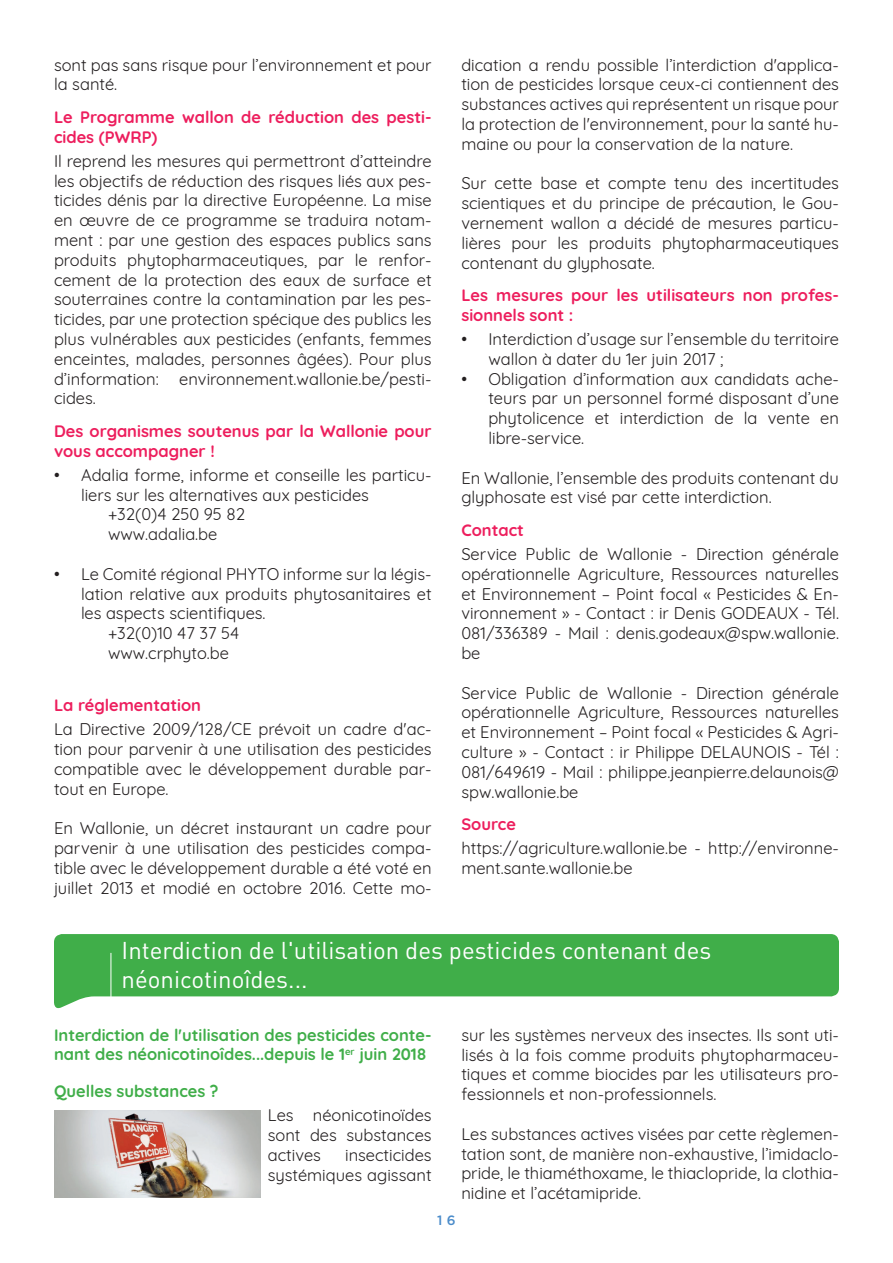
<style>
.page{position:relative;width:893px;height:1263px;background:#fff}
.page>*{position:absolute;margin:0;border:0;box-sizing:border-box;transform-origin:0 0}
.t1{font:24px/28.8px "DINOT";color:#fff}
.t2{font:16.5px/19.8px "Quicksand";color:#231f20;text-align:justify}
.t3{font:700 16.5px/19.8px "Quicksand";color:#ed1e5d}
.t4{font:700 16.5px/19.8px "Quicksand";color:#40ae49}
.t5{font:500 13.5px "Gotham";color:#4b8cca}
</style>
<div class="page">
<svg style="left:54px;top:934px;width:785px;height:75px;fill:#40ae49"></svg>
<hr style="left:111px;top:953px;width:1px;height:44px;background:#fff">
<img style="left:54px;top:1110px;width:206px;height:88px">
<p class="t2" style="left:54px;top:53px;width:379px">sont pas sans risque pour l’environnement et pour la santé.</p>
<p class="t3" style="left:54px;top:106px;width:379px">Le Programme wallon de réduction des pesti&shy;cides (PWRP)</p>
<p class="t2" style="left:54px;top:149px;width:379px">Il reprend les mesures qui permettront d’atteindre les objectifs de réduction des risques liés aux pes&shy;ticides dénis par la directive Européenne. La mise en œuvre de ce programme se traduira notam&shy;ment : par une gestion des espaces publics sans produits phytopharmaceutiques, par le renfor&shy;cement de la protection des eaux de surface et souterraines contre la contamination par les pes&shy;ticides, par une protection spécique des publics les plus vulnérables aux pesticides (enfants, femmes enceintes, malades, personnes âgées). Pour plus d’information: environnement.wallonie.be/pesti&shy;cides.</p>
<p class="t3" style="left:54px;top:420px;width:379px">Des organismes soutenus par la Wallonie pour vous accompagner !</p>
<p class="t2" style="left:54px;top:463px;width:379px">• Adalia forme, informe et conseille les particu-</p>
<p class="t2" style="left:81px;top:483px;width:289px">liers sur les alternatives aux pesticides</p>
<p class="t2" style="left:108px;top:503px;width:139px">+32(0)4 250 95 82</p>
<p class="t2" style="left:108px;top:523px;width:111px">www.adalia.be</p>
<p class="t2" style="left:54px;top:562px;width:379px">• Le Comité régional PHYTO informe sur la légis-</p>
<p class="t2" style="left:81px;top:582px;width:352px">lation relative aux produits phytosanitaires et</p>
<p class="t2" style="left:81px;top:602px;width:186px">les aspects scientifiques.</p>
<p class="t2" style="left:108px;top:622px;width:133px">+32(0)10 47 37 54</p>
<p class="t2" style="left:108px;top:641px;width:123px">www.crphyto.be</p>
<p class="t3" style="left:54px;top:694px;width:149px">La réglementation</p>
<p class="t2" style="left:54px;top:718px;width:379px">La Directive 2009/128/CE prévoit un cadre d'ac&shy;tion pour parvenir à une utilisation des pesticides compatible avec le développement durable par&shy;tout en Europe.</p>
<p class="t2" style="left:54px;top:817px;width:379px">En Wallonie, un décret instaurant un cadre pour parvenir à une utilisation des pesticides compa&shy;tible avec le développement durable a été voté en juillet 2013 et modié en octobre 2016. Cette mo-</p>
<p class="t2" style="left:461px;top:53px;width:379px">dication a rendu possible l’interdiction d'applica&shy;tion de pesticides lorsque ceux-ci contiennent des substances actives qui représentent un risque pour la protection de l'environnement, pour la santé hu&shy;maine ou pour la conservation de la nature.</p>
<p class="t2" style="left:461px;top:172px;width:379px">Sur cette base et compte tenu des incertitudes scientiques et du principe de précaution, le Gou&shy;vernement wallon a décidé de mesures particu&shy;lières pour les produits phytopharmaceutiques contenant du glyphosate.</p>
<p class="t3" style="left:461px;top:284px;width:379px">Les mesures pour les utilisateurs non profes&shy;sionnels sont :</p>
<p class="t2" style="left:488px;top:327px;width:352px;text-indent:-27px">• Interdiction d’usage sur l’ensemble du territoire wallon à dater du 1er juin 2017 ;</p>
<p class="t2" style="left:488px;top:367px;width:352px;text-indent:-27px">• Obligation d’information aux candidats ache&shy;teurs par un personnel formé disposant d’une phytolicence et interdiction de la vente en libre-service.</p>
<p class="t2" style="left:461px;top:466px;width:379px">En Wallonie, l’ensemble des produits contenant du glyphosate est visé par cette interdiction.</p>
<p class="t3" style="left:461px;top:519px;width:64px">Contact</p>
<p class="t2" style="left:461px;top:542px;width:379px">Service Public de Wallonie - Direction générale opérationnelle Agriculture, Ressources naturelles et Environnement – Point focal « Pesticides &amp; En&shy;vironnement » - Contact : ir Denis GODEAUX - Tél.<br>081/336389 - Mail : denis.godeaux@spw.wallonie. be</p>
<p class="t2" style="left:461px;top:681px;width:379px">Service Public de Wallonie - Direction générale opérationnelle Agriculture, Ressources naturelles et Environnement – Point focal « Pesticides &amp; Agri&shy;culture » - Contact : ir Philippe DELAUNOIS - Tél :<br>081/649619 - Mail : philippe.jeanpierre.delaunois@ spw.wallonie.be</p>
<p class="t3" style="left:461px;top:813px;width:56px">Source</p>
<p class="t2" style="left:461px;top:837px;width:379px">https://agriculture.wallonie.be - http://environne&shy;ment.sante.wallonie.be</p>
<h1 class="t1" style="left:122px;top:936px;width:591px">Interdiction de l'utilisation des pesticides contenant des néonicotinoîdes...</h1>
<p class="t4" style="left:54px;top:1023px;width:379px">Interdiction de l'utilisation des pesticides conte&shy;nant des néonicotinoîdes...depuis le 1<sup>er</sup> juin 2018</p>
<p class="t4" style="left:54px;top:1080px;width:166px">Quelles substances ?</p>
<p class="t2" style="left:268px;top:1104px;width:165px">Les néonicotinoïdes sont des substances actives</p>
<p class="t2" style="left:268px;top:1143px;width:165px;text-align:right">insecticides systémiques agissant</p>
<p class="t2" style="left:461px;top:1023px;width:379px">sur les systèmes nerveux des insectes. Ils sont uti&shy;lisés à la fois comme produits phytopharmaceu&shy;tiques et comme biocides par les utilisateurs pro&shy;fessionnels et non-professionnels.</p>
<p class="t2" style="left:461px;top:1122px;width:379px">Les substances actives visées par cette règlemen&shy;tation sont, de manière non-exhaustive, l’imidaclo&shy;pride, le thiaméthoxame, le thiaclopride, la clothia&shy;nidine et l’acétamipride.</p>
<p class="t5" style="left:437px;top:1211px;width:20px">1 6</p>
</div>
